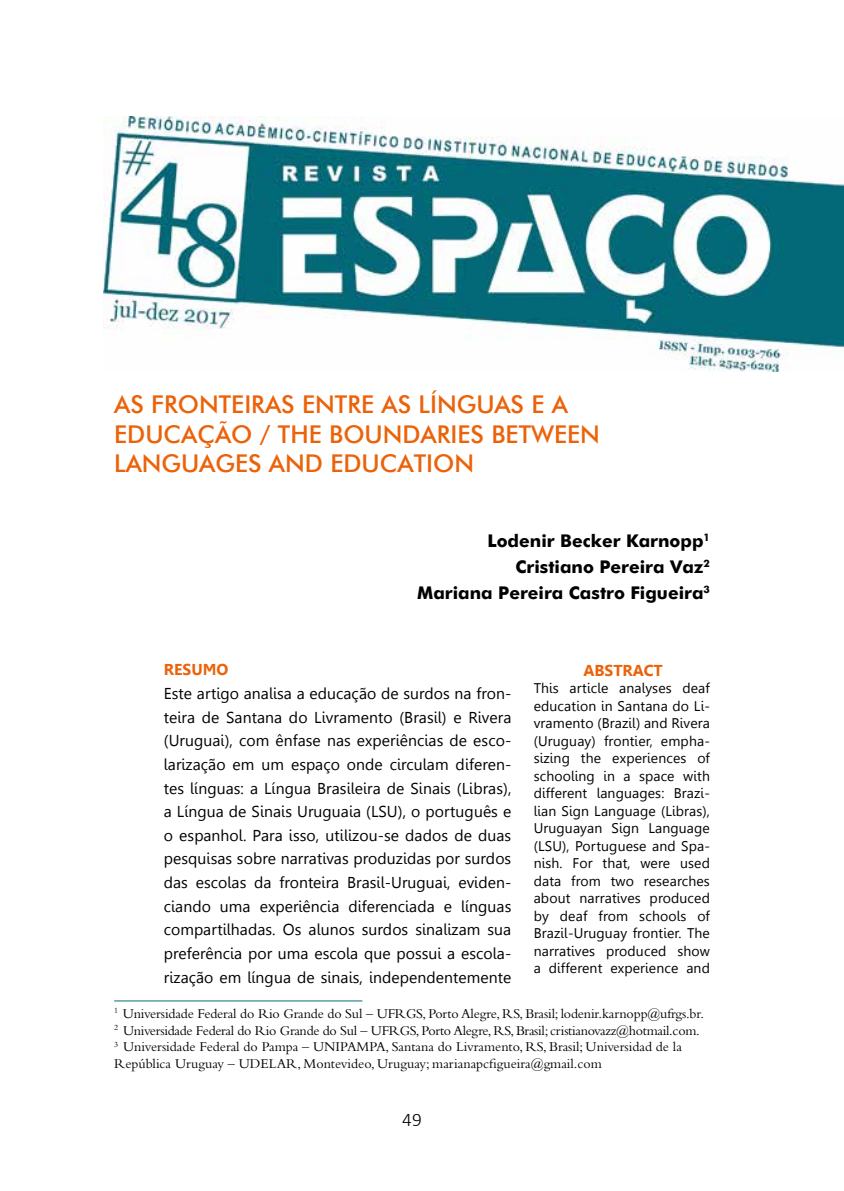
<style>
.page{position:relative;width:844px;height:1191px;background:#fff}
.page>*{position:absolute;margin:0;border:0;box-sizing:border-box;transform-origin:0 0}
.t1{font:500 24.5px/29.4px "Futura BT";color:#eb6209}
.t2{font:300 19.25px "Calibri";color:#000}
.t3{font:700 17.5px/26.2px "Futura BT";color:#000;text-align:right}
.t4{font:15.75px/23.6px "Gisha";letter-spacing:.005em;color:#000;text-align:justify}
.t5{font:700 15.75px "Gisha";color:#eb6209}
.t6{font:14px/17.5px "Gisha";letter-spacing:.01em;color:#000;text-align:justify}
.t7{font:14px/16.8px "Bembo Std";letter-spacing:-.01em;color:#000}
</style>
<div class="page">
<hr style="left:114px;top:1000px;width:248px;height:1px;background:#076c79">
<img style="left:103px;top:117px;width:740px;height:254px">
<h1 class="t1" style="left:114px;top:389px;width:487px">AS FRONTEIRAS ENTRE AS LÍNGUAS E A<br>EDUCAÇÃO / THE BOUNDARIES BETWEEN<br>LANGUAGES AND EDUCATION</h1>
<p class="t3" style="left:417px;top:527px;width:294px">Lodenir Becker Karnopp<sup>1<br></sup>Cristiano Pereira Vaz<sup>2<br></sup>Mariana Pereira Castro Figueira<sup>3</sup></p>
<p class="t5" style="left:164px;top:661px;width:66px">RESUMO</p>
<p class="t4" style="left:164px;top:682px;width:349px">Este artigo analisa a educação de surdos na fron&shy;teira de Santana do Livramento (Brasil) e Rivera (Uruguai), com ênfase nas experiências de esco&shy;larização em um espaço onde circulam diferen&shy;tes línguas: a Língua Brasileira de Sinais (Libras), a Língua de Sinais Uruguaia (LSU), o português e o espanhol. Para isso, utilizou-se dados de duas pesquisas sobre narrativas produzidas por surdos das escolas da fronteira Brasil-Uruguai, eviden&shy;ciando uma experiência diferenciada e línguas compartilhadas. Os alunos surdos sinalizam sua preferência por uma escola que possui a escola&shy;rização em língua de sinais, independentemente</p>
<p class="t7" style="left:114px;top:1004px;width:591px"><sup>1</sup> Universidade Federal do Rio Grande do Sul – UFRGS, Porto Alegre, RS, Brasil; lodenir.karnopp@ufrgs.br.<br><sup>2</sup> Universidade Federal do Rio Grande do Sul – UFRGS, Porto Alegre, RS, Brasil; cristianovazz@hotmail.com.<br><sup>3</sup> Universidade Federal do Pampa – UNIPAMPA, Santana do Livramento, RS, Brasil; Universidad de la República Uruguay – UDELAR, Montevideo, Uruguay; marianapcfigueira@gmail.com</p>
<p class="t5" style="left:583px;top:661px;width:81px">ABSTRACT</p>
<p class="t6" style="left:533px;top:679px;width:178px">This article analyses deaf education in Santana do Li&shy;vramento (Brazil) and Rivera (Uruguay) frontier, empha&shy;sizing the experiences of schooling in a space with different languages: Brazi&shy;lian Sign Language (Libras), Uruguayan Sign Language (LSU), Portuguese and Spa&shy;nish. For that, were used data from two researches about narratives produced by deaf from schools of Brazil-Uruguay frontier. The narratives produced show a different experience and</p>
<p class="t2" style="left:402px;top:1111px;width:21px">49</p>
</div>
